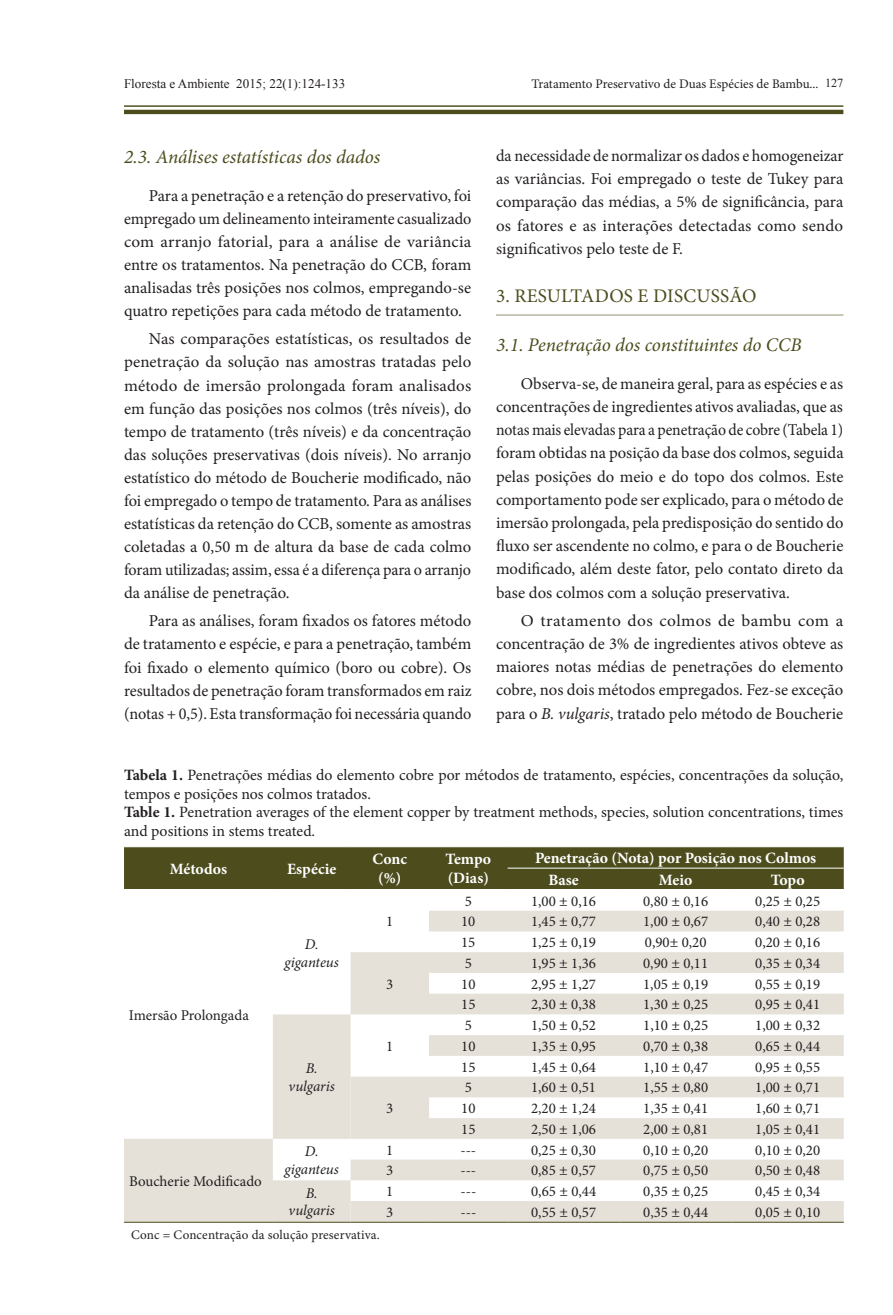
<style>
.page{position:relative;width:893px;height:1315px;background:#fff}
.page>*{position:absolute;margin:0;border:0;box-sizing:border-box;transform-origin:0 0}
.t1{font:italic 19.25px "Minion Pro";letter-spacing:-.005em;color:#4c4c1d}
.t2{font:19.25px "Minion Pro";letter-spacing:.01em;color:#4c4c1d}
.t3{font:16.62px/23.1px "Minion Pro";color:#231f20;text-align:justify}
.t4{font:16.62px/23.3px "Minion Pro";color:#231f20;text-align:justify;scale:1.04 1}
.t5{font:15.75px/18.9px "Minion Pro";color:#231f20}
.t6{font:700 15.75px/18.9px "Minion Pro";color:#fff}
.t7{font:14.88px "Minion Pro";color:#231f20}
.t8{font:italic 14.88px/17.8px "Minion Pro";color:#231f20;text-align:center}
.t9{font:13.12px "Minion Pro";letter-spacing:.005em;color:#231f20}
.t10{font:13.12px "Times New Roman";color:#231f20}
.s1{font-family:"Times New Roman";font-size:12.25px}
.s2{font-style:italic}
.s3{font-weight:700}
</style>
<div class="page">
<hr style="left:124px;top:110px;width:719px;height:4px;background:#4c4c1d">
<hr style="left:124px;top:105px;width:719px;height:2px;background:#4c4c1d">
<hr style="left:496px;top:315px;width:347px;height:1px;background:#949071">
<div style="left:124px;top:847px;width:720px;height:42px;background:#4c4c1d"></div>
<svg style="left:351px;top:910px;width:493px;height:311px;fill:#e5e1d9"></svg>
<svg style="left:124px;top:1014px;width:227px;height:207px;fill:#e5e1d9"></svg>
<hr style="left:508px;top:867px;width:112px;height:1px;background:#fff">
<hr style="left:620px;top:867px;width:112px;height:1px;background:#fff">
<hr style="left:732px;top:867px;width:112px;height:1px;background:#fff">
<hr style="left:124px;top:1221px;width:149px;height:1px;background:#4c4c1d">
<hr style="left:273px;top:1221px;width:78px;height:1px;background:#4c4c1d">
<hr style="left:351px;top:1221px;width:78px;height:1px;background:#4c4c1d">
<hr style="left:429px;top:1221px;width:79px;height:1px;background:#4c4c1d">
<hr style="left:508px;top:1221px;width:112px;height:1px;background:#4c4c1d">
<hr style="left:620px;top:1221px;width:112px;height:1px;background:#4c4c1d">
<hr style="left:732px;top:1221px;width:112px;height:1px;background:#4c4c1d">
<p class="t10" style="left:124px;top:75px;width:223px">Floresta e Ambiente 2015; 22(1):124-133</p>
<p class="t9" style="left:532px;top:75px;width:313px">Tratamento Preservativo de Duas Espécies de Bambu... <span class="s1">127</span></p>
<p class="t1" style="left:124px;top:144px;width:258px">2.3. Análises estatísticas dos dados</p>
<p class="t3" style="left:124px;top:184px;width:349px;text-indent:25px">Para a penetração e a retenção do preservativo, foi empregado um delineamento inteiramente casualizado com arranjo fatorial, para a análise de variância entre os tratamentos. Na penetração do CCB, foram analisadas três posições nos colmos, empregando-se quatro repetições para cada método de tratamento.</p>
<p class="t3" style="left:124px;top:327px;width:349px;text-indent:25px">Nas comparações estatísticas, os resultados de penetração da solução nas amostras tratadas pelo método de imersão prolongada foram analisados em função das posições nos colmos (três níveis), do tempo de tratamento (três níveis) e da concentração das soluções preservativas (dois níveis). No arranjo estatístico do método de Boucherie modificado, não foi empregado o tempo de tratamento. Para as análises estatísticas da retenção do CCB, somente as amostras coletadas a 0,50 m de altura da base de cada colmo foram utilizadas; assim, essa é a diferença para o arranjo da análise de penetração.</p>
<p class="t3" style="left:124px;top:609px;width:349px;text-indent:25px">Para as análises, foram fixados os fatores método de tratamento e espécie, e para a penetração, também foi fixado o elemento químico (boro ou cobre). Os resultados de penetração foram transformados em raiz (notas + 0,5). Esta transformação foi necessária quando</p>
<p class="t3" style="left:496px;top:144px;width:349px">da necessidade de normalizar os dados e homogeneizar as variâncias. Foi empregado o teste de Tukey para comparação das médias, a 5% de significância, para os fatores e as interações detectadas como sendo significativos pelo teste de F.</p>
<p class="t2" style="left:496px;top:283px;width:262px">3. RESULTADOS E DISCUSSÃO</p>
<p class="t1" style="left:496px;top:331px;width:307px">3.1. Penetração dos constituintes do CCB</p>
<p class="t3" style="left:496px;top:372px;width:349px;text-indent:25px">Observa-se, de maneira geral, para as espécies e as concentrações de ingredientes ativos avaliadas, que as notas mais elevadas para a penetração de cobre (Tabela 1) foram obtidas na posição da base dos colmos, seguida pelas posições do meio e do topo dos colmos. Este comportamento pode ser explicado, para o método de imersão prolongada, pela predisposição do sentido do fluxo ser ascendente no colmo, e para o de Boucherie modificado, além deste fator, pelo contato direto da base dos colmos com a solução preservativa.</p>
<p class="t4" style="left:496px;top:609px;width:335px;text-indent:25px">O tratamento dos colmos de bambu com a concentração de 3% de ingredientes ativos obteve as maiores notas médias de penetrações do elemento cobre, nos dois métodos empregados. Fez-se exceção para o <span class="s2">B. vulgaris</span>, tratado pelo método de Boucherie</p>
<p class="t5" style="left:124px;top:765px;width:721px"><span class="s3">Tabela 1.</span> Penetrações médias do elemento cobre por métodos de tratamento, espécies, concentrações da solução, tempos e posições nos colmos tratados.<br><span class="s3">Table 1.</span> Penetration averages of the element copper by treatment methods, species, solution concentrations, times and positions in stems treated.</p>
<p class="t6" style="left:170px;top:859px;width:59px">Métodos</p>
<p class="t6" style="left:287px;top:859px;width:51px">Espécie</p>
<p class="t6" style="left:372px;top:849px;width:36px;text-align:center">Conc (%)</p>
<p class="t6" style="left:446px;top:849px;width:47px">Tempo (Dias)</p>
<p class="t6" style="left:548px;top:847px;width:269px;line-height:21.3px;text-indent:-13px">Penetração (Nota) por Posição nos Colmos<br>Base</p>
<p class="t6" style="left:659px;top:870px;width:35px">Meio</p>
<p class="t6" style="left:771px;top:870px;width:35px">Topo</p>
<p class="t7" style="left:129px;top:1005px;width:121px">Imersão Prolongada</p>
<p class="t7" style="left:129px;top:1171px;width:134px">Boucherie Modificado</p>
<p class="t8" style="left:284px;top:935px;width:56px">D. giganteus</p>
<p class="t8" style="left:289px;top:1059px;width:48px">B. vulgaris</p>
<p class="t7" style="left:386px;top:911px;width:9px">1</p>
<p class="t7" style="left:386px;top:974px;width:9px">3</p>
<p class="t7" style="left:386px;top:1036px;width:9px">1</p>
<p class="t7" style="left:386px;top:1098px;width:9px">3</p>
<p class="t7" style="left:465px;top:891px;width:9px">5</p>
<p class="t7" style="left:531px;top:891px;width:67px">1,00 ± 0,16</p>
<p class="t7" style="left:643px;top:891px;width:67px">0,80 ± 0,16</p>
<p class="t7" style="left:755px;top:891px;width:67px">0,25 ± 0,25</p>
<p class="t7" style="left:461px;top:911px;width:16px">10</p>
<p class="t7" style="left:531px;top:911px;width:67px">1,45 ± 0,77</p>
<p class="t7" style="left:643px;top:911px;width:67px">1,00 ± 0,67</p>
<p class="t7" style="left:755px;top:911px;width:67px">0,40 ± 0,28</p>
<p class="t7" style="left:461px;top:932px;width:16px">15</p>
<p class="t7" style="left:531px;top:932px;width:67px">1,25 ± 0,19</p>
<p class="t7" style="left:645px;top:932px;width:63px">0,90± 0,20</p>
<p class="t7" style="left:755px;top:932px;width:67px">0,20 ± 0,16</p>
<p class="t7" style="left:465px;top:953px;width:9px">5</p>
<p class="t7" style="left:531px;top:953px;width:67px">1,95 ± 1,36</p>
<p class="t7" style="left:643px;top:953px;width:67px">0,90 ± 0,11</p>
<p class="t7" style="left:755px;top:953px;width:67px">0,35 ± 0,34</p>
<p class="t7" style="left:461px;top:974px;width:16px">10</p>
<p class="t7" style="left:531px;top:974px;width:67px">2,95 ± 1,27</p>
<p class="t7" style="left:643px;top:974px;width:67px">1,05 ± 0,19</p>
<p class="t7" style="left:755px;top:974px;width:67px">0,55 ± 0,19</p>
<p class="t7" style="left:461px;top:994px;width:16px">15</p>
<p class="t7" style="left:531px;top:994px;width:67px">2,30 ± 0,38</p>
<p class="t7" style="left:643px;top:994px;width:67px">1,30 ± 0,25</p>
<p class="t7" style="left:755px;top:994px;width:67px">0,95 ± 0,41</p>
<p class="t7" style="left:465px;top:1015px;width:9px">5</p>
<p class="t7" style="left:531px;top:1015px;width:67px">1,50 ± 0,52</p>
<p class="t7" style="left:643px;top:1015px;width:67px">1,10 ± 0,25</p>
<p class="t7" style="left:755px;top:1015px;width:67px">1,00 ± 0,32</p>
<p class="t7" style="left:461px;top:1036px;width:16px">10</p>
<p class="t7" style="left:531px;top:1036px;width:67px">1,35 ± 0,95</p>
<p class="t7" style="left:643px;top:1036px;width:67px">0,70 ± 0,38</p>
<p class="t7" style="left:755px;top:1036px;width:67px">0,65 ± 0,44</p>
<p class="t7" style="left:461px;top:1057px;width:16px">15</p>
<p class="t7" style="left:531px;top:1057px;width:67px">1,45 ± 0,64</p>
<p class="t7" style="left:643px;top:1057px;width:67px">1,10 ± 0,47</p>
<p class="t7" style="left:755px;top:1057px;width:67px">0,95 ± 0,55</p>
<p class="t7" style="left:465px;top:1077px;width:9px">5</p>
<p class="t7" style="left:531px;top:1077px;width:67px">1,60 ± 0,51</p>
<p class="t7" style="left:643px;top:1077px;width:67px">1,55 ± 0,80</p>
<p class="t7" style="left:755px;top:1077px;width:67px">1,00 ± 0,71</p>
<p class="t7" style="left:461px;top:1098px;width:16px">10</p>
<p class="t7" style="left:531px;top:1098px;width:67px">2,20 ± 1,24</p>
<p class="t7" style="left:643px;top:1098px;width:67px">1,35 ± 0,41</p>
<p class="t7" style="left:755px;top:1098px;width:67px">1,60 ± 0,71</p>
<p class="t7" style="left:461px;top:1119px;width:16px">15</p>
<p class="t7" style="left:531px;top:1119px;width:67px">2,50 ± 1,06</p>
<p class="t7" style="left:643px;top:1119px;width:67px">2,00 ± 0,81</p>
<p class="t7" style="left:755px;top:1119px;width:67px">1,05 ± 0,41</p>
<p class="t8" style="left:284px;top:1142px;width:56px">D. giganteus</p>
<p class="t7" style="left:386px;top:1140px;width:9px">1</p>
<p class="t7" style="left:460px;top:1140px;width:17px">---</p>
<p class="t7" style="left:531px;top:1140px;width:67px">0,25 ± 0,30</p>
<p class="t7" style="left:643px;top:1140px;width:67px">0,10 ± 0,20</p>
<p class="t7" style="left:755px;top:1140px;width:67px">0,10 ± 0,20</p>
<p class="t7" style="left:386px;top:1160px;width:9px">3</p>
<p class="t7" style="left:460px;top:1160px;width:17px">---</p>
<p class="t7" style="left:531px;top:1160px;width:67px">0,85 ± 0,57</p>
<p class="t7" style="left:643px;top:1160px;width:67px">0,75 ± 0,50</p>
<p class="t7" style="left:755px;top:1160px;width:67px">0,50 ± 0,48</p>
<p class="t8" style="left:289px;top:1183px;width:48px">B. vulgaris</p>
<p class="t7" style="left:386px;top:1181px;width:9px">1</p>
<p class="t7" style="left:460px;top:1181px;width:17px">---</p>
<p class="t7" style="left:531px;top:1181px;width:67px">0,65 ± 0,44</p>
<p class="t7" style="left:643px;top:1181px;width:67px">0,35 ± 0,25</p>
<p class="t7" style="left:755px;top:1181px;width:67px">0,45 ± 0,34</p>
<p class="t7" style="left:386px;top:1202px;width:9px">3</p>
<p class="t7" style="left:460px;top:1202px;width:17px">---</p>
<p class="t7" style="left:531px;top:1202px;width:67px">0,55 ± 0,57</p>
<p class="t7" style="left:643px;top:1202px;width:67px">0,35 ± 0,44</p>
<p class="t7" style="left:755px;top:1202px;width:67px">0,05 ± 0,10</p>
<p class="t9" style="left:131px;top:1225px;width:250px">Conc = Concentração da solução preservativa.</p>
</div>
